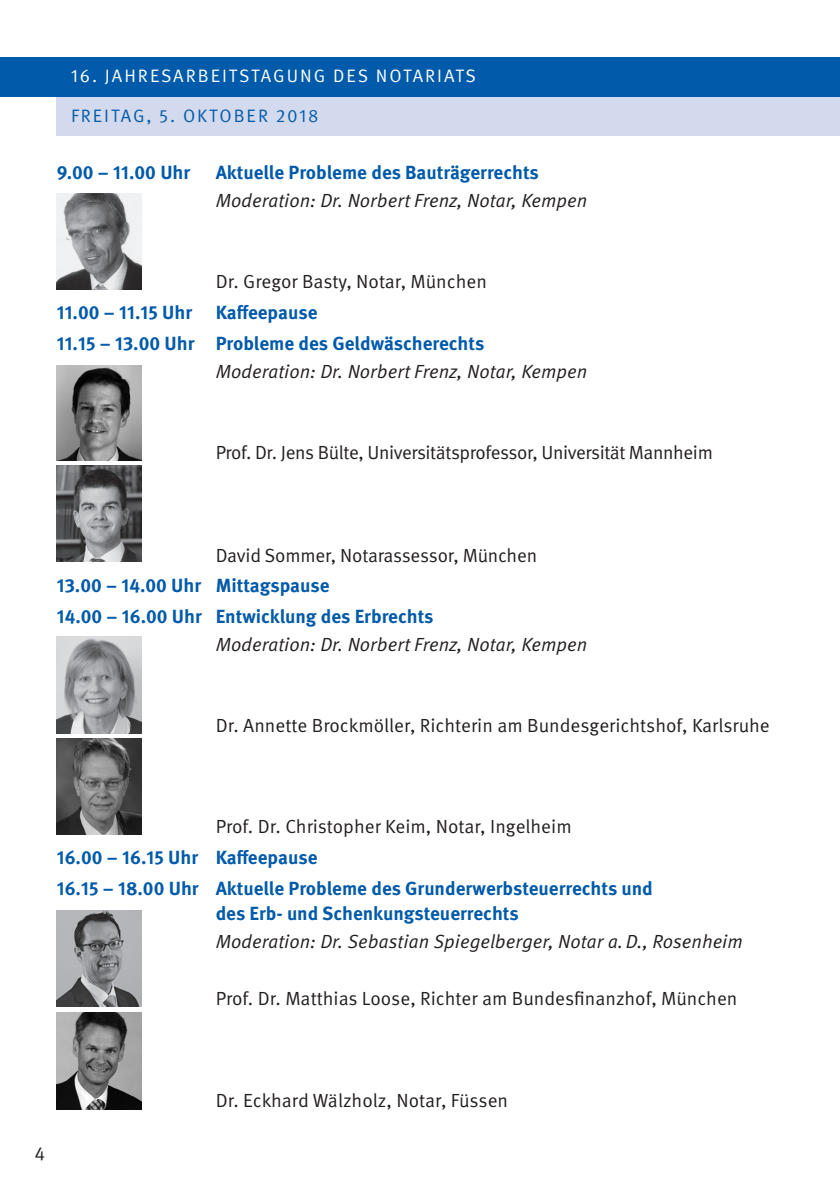
<style>
.page{position:relative;width:840px;height:1191px;background:#fff}
.page>*{position:absolute;margin:0;border:0;box-sizing:border-box;transform-origin:0 0}
.t1{font:19px "Meta OT Norm";letter-spacing:-.005em;color:#231f20}
.t2{font:700 19px/30.6px "Meta OT";color:#015aaa}
.t3{font:19px "Meta OT Norm Ita";color:#231f20}
.t4{font:18px "Meta OT Norm";letter-spacing:.11em;color:#fff}
.t5{font:18px "Meta OT Norm";letter-spacing:.11em;color:#015aaa}
</style>
<div class="page">
<div style="left:57px;top:96px;width:782px;height:40px;background:#d4daed"></div>
<img style="left:57px;top:637px;width:85px;height:96px">
<img style="left:57px;top:738px;width:85px;height:96px">
<div style="left:0;top:57px;width:839px;height:39px;background:#015aaa"></div>
<img style="left:57px;top:465px;width:85px;height:97px">
<img style="left:57px;top:366px;width:85px;height:95px">
<img style="left:57px;top:193px;width:85px;height:97px">
<img style="left:57px;top:910px;width:85px;height:96px">
<img style="left:57px;top:1012px;width:85px;height:97px">
<p class="t4" style="left:71px;top:65px;width:406px">16. JAHRESARBEITSTAGUNG DES NOTARIATS</p>
<p class="t5" style="left:71px;top:105px;width:249px">FREITAG, 5. OKTOBER 2018</p>
<p class="t2" style="left:57px;top:157px;width:135px">9.00 – 11.00 Uhr</p>
<p class="t2" style="left:215px;top:157px;width:324px">Aktuelle Probleme des Bauträgerrechts</p>
<p class="t3" style="left:215px;top:189px;width:373px">Moderation: Dr. Norbert Frenz, Notar, Kempen</p>
<p class="t1" style="left:215px;top:270px;width:272px">Dr. Gregor Basty, Notar, München</p>
<p class="t2" style="left:57px;top:297px;width:429px">11.00 – 11.15 Uhr Kaffeepause<br>11.15 – 13.00 Uhr Probleme des Geldwäscherechts</p>
<p class="t3" style="left:215px;top:360px;width:373px">Moderation: Dr. Norbert Frenz, Notar, Kempen</p>
<p class="t1" style="left:215px;top:441px;width:498px">Prof. Dr. Jens Bülte, Universitätsprofessor, Universität Mannheim</p>
<p class="t1" style="left:215px;top:543px;width:323px">David Sommer, Notarassessor, München</p>
<p class="t2" style="left:57px;top:570px;width:378px">13.00 – 14.00 Uhr Mittagspause<br>14.00 – 16.00 Uhr Entwicklung des Erbrechts</p>
<p class="t3" style="left:215px;top:633px;width:373px">Moderation: Dr. Norbert Frenz, Notar, Kempen</p>
<p class="t1" style="left:215px;top:714px;width:555px">Dr. Annette Brockmöller, Richterin am Bundesgerichtshof, Karlsruhe</p>
<p class="t1" style="left:215px;top:815px;width:357px">Prof. Dr. Christopher Keim, Notar, Ingelheim</p>
<p class="t2" style="left:57px;top:842px;width:597px">16.00 – 16.15 Uhr Kaffeepause<br>16.15 – 18.00 Uhr Aktuelle Probleme des Grunderwerbsteuerrechts und</p>
<p class="t2" style="left:215px;top:898px;width:304px">des Erb- und Schenkungsteuerrechts</p>
<p class="t3" style="left:215px;top:930px;width:528px">Moderation: Dr. Sebastian Spiegelberger, Notar a.D., Rosenheim</p>
<p class="t1" style="left:215px;top:987px;width:523px">Prof. Dr. Matthias Loose, Richter am Bundesfinanzhof, München</p>
<p class="t1" style="left:35px;top:1142px;width:12px">4</p>
<p class="t1" style="left:215px;top:1089px;width:294px">Dr. Eckhard Wälzholz, Notar, Füssen</p>
</div>
